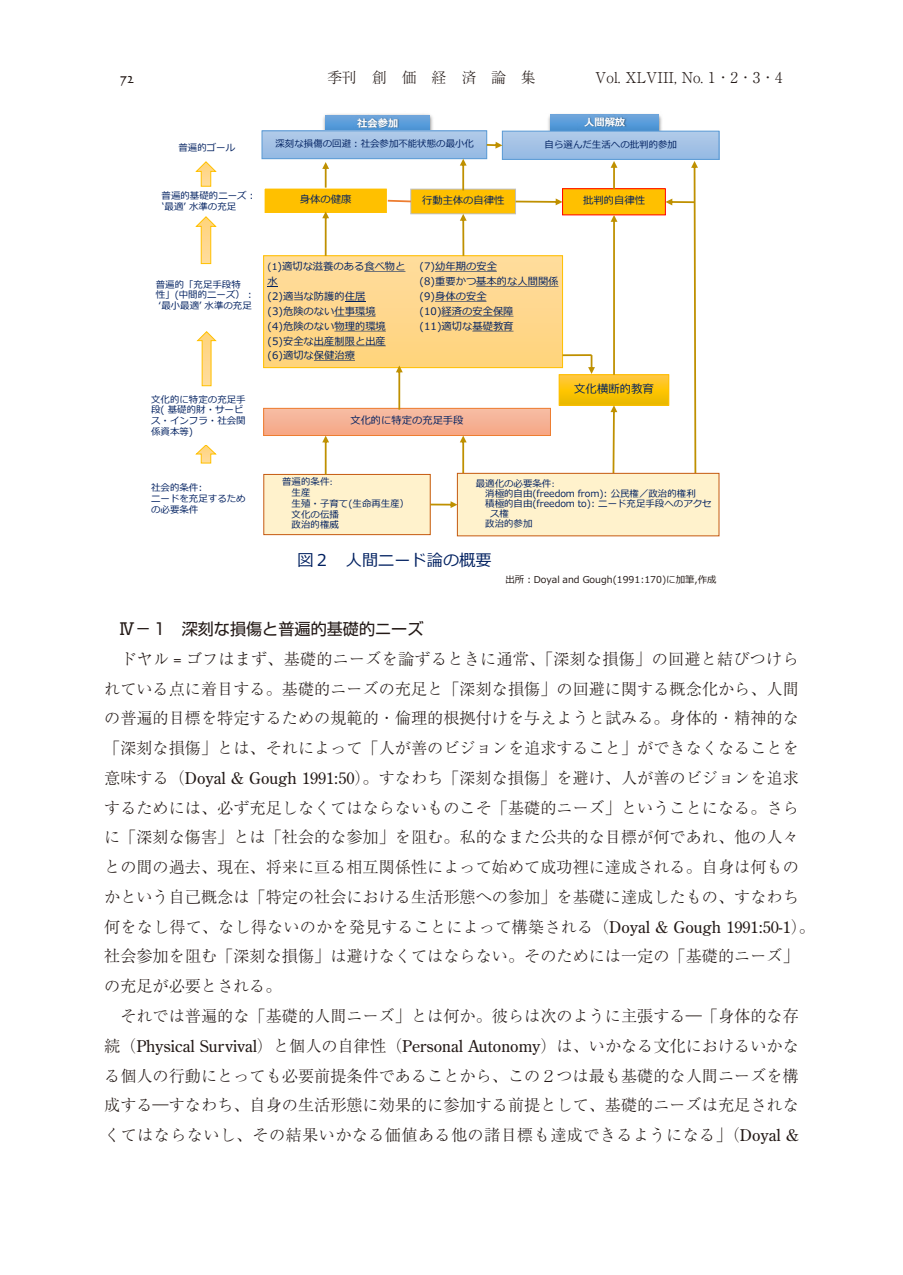
<style>
.page{position:relative;width:903px;height:1275px;background:#fff}
.page>*{position:absolute;margin:0;border:0;box-sizing:border-box;transform-origin:0 0}
.t1{font:300 16.1px/29.8px "Ryumin Pro";color:#231916}
.t2{font:16.1px "Century Old Style Std";color:#231916}
.t3{font:16.1px "Shin Go Pro";color:#231916}
.t4{font:16.1px "Meiryo";color:#002060}
.t5{font:16.1px "Calligraphic 421 BT Roman B";color:#231916}
.t6{font:300 14.88px "Ryumin Pro";color:#231916}
.t7{font:11.38px "Meiryo";color:#002060}
.t8{font:10.33px/14.9px "Meiryo";color:#002060}
.t9{font:700 10.33px "Meiryo";color:#fff}
.t10{font:9.45px/10.8px "Meiryo";color:#002060}
.t11{font:9.45px "Meiryo";color:#231916}
.s1{font-size:9.45px}
.s2{font-size:8.05px}
.s3{font-family:"Century Old Style Std";font-weight:400}
.s4{font-family:"Ryumin Pro";font-weight:300}
</style>
<div class="page">
<img style="left:320px;top:114px;width:115px;height:17px">
<img style="left:345px;top:114px;width:66px;height:1px">
<svg style="left:326px;top:115px;width:104px;height:16px"></svg>
<img style="left:351px;top:115px;width:55px;height:16px">
<img style="left:545px;top:114px;width:119px;height:17px">
<img style="left:572px;top:113px;width:65px;height:2px">
<svg style="left:550px;top:115px;width:109px;height:16px"></svg>
<img style="left:577px;top:114px;width:55px;height:17px">
<div style="left:262px;top:131px;width:225px;height:28px;background:linear-gradient(to right,#a4c2e6,#a4c2e6)"></div>
<div style="left:262px;top:131px;width:225px;height:28px;border:1px solid #5b9bd5"></div>
<div style="left:502px;top:131px;width:217px;height:28px;background:#a3c1e5"></div>
<div style="left:502px;top:131px;width:217px;height:29px;border:1px solid #5b9bd5"></div>
<div style="left:264px;top:188px;width:124px;height:26px;background:#ffc000"></div>
<div style="left:263px;top:187px;width:126px;height:28px;border:2px solid #fff"></div>
<div style="left:411px;top:189px;width:104px;height:25px;background:#ffc000"></div>
<div style="left:410px;top:189px;width:106px;height:25px;border:1px solid #bfbfc0"></div>
<div style="left:562px;top:189px;width:103px;height:26px;background:#ffc000"></div>
<div style="left:562px;top:188px;width:104px;height:27px;border:1px solid #f00"></div>
<div style="left:264px;top:256px;width:298px;height:112px;background:linear-gradient(to bottom,#fedc9e,#ffd37c)"></div>
<div style="left:263px;top:255px;width:300px;height:113px;border:1px solid #ffc000"></div>
<svg style="left:364px;top:271px;width:41px;height:1px"></svg>
<svg style="left:345px;top:301px;width:20px;height:1px"></svg>
<svg style="left:334px;top:316px;width:42px;height:1px"></svg>
<svg style="left:334px;top:331px;width:52px;height:1px"></svg>
<svg style="left:314px;top:346px;width:72px;height:1px"></svg>
<svg style="left:314px;top:360px;width:41px;height:1px"></svg>
<svg style="left:435px;top:271px;width:62px;height:1px"></svg>
<svg style="left:476px;top:286px;width:82px;height:1px"></svg>
<svg style="left:435px;top:301px;width:51px;height:1px"></svg>
<svg style="left:441px;top:316px;width:72px;height:1px"></svg>
<svg style="left:472px;top:331px;width:41px;height:1px"></svg>
<svg style="left:561px;top:376px;width:104px;height:27px;background:#fac312"></svg>
<div style="left:559px;top:374px;width:110px;height:31px;border:1px solid #ffc000"></div>
<svg style="left:265px;top:410px;width:284px;height:24px;background:#f6b194"></svg>
<div style="left:263px;top:408px;width:288px;height:28px;border:1px solid #ed7d31"></div>
<div style="left:264px;top:474px;width:166px;height:61px;background:#fff2cc"></div>
<div style="left:263px;top:474px;width:167px;height:61px;border:1px solid #c55a11"></div>
<svg style="left:322px;top:436px;width:7px;height:39px"></svg>
<svg style="left:460px;top:436px;width:7px;height:37px"></svg>
<svg style="left:610px;top:405px;width:7px;height:68px"></svg>
<svg style="left:611px;top:215px;width:6px;height:160px"></svg>
<svg style="left:460px;top:214px;width:7px;height:42px"></svg>
<svg style="left:322px;top:211px;width:7px;height:45px"></svg>
<svg style="left:322px;top:162px;width:7px;height:26px"></svg>
<svg style="left:460px;top:159px;width:7px;height:31px"></svg>
<svg style="left:487px;top:142px;width:15px;height:7px"></svg>
<svg style="left:515px;top:198px;width:47px;height:7px"></svg>
<svg style="left:665px;top:161px;width:33px;height:312px"></svg>
<svg style="left:588px;top:355px;width:7px;height:19px"></svg>
<svg style="left:430px;top:501px;width:27px;height:7px"></svg>
<svg style="left:386px;top:199px;width:26px;height:4px"></svg>
<svg style="left:611px;top:161px;width:6px;height:28px"></svg>
<hr style="left:563px;top:354px;width:28px;height:2px;background:#bf9000">
<svg style="left:396px;top:365px;width:7px;height:45px"></svg>
<svg style="left:195px;top:445px;width:21px;height:19px"></svg>
<svg style="left:196px;top:331px;width:20px;height:55px"></svg>
<svg style="left:195px;top:161px;width:21px;height:26px"></svg>
<svg style="left:195px;top:216px;width:21px;height:48px"></svg>
<div style="left:457px;top:473px;width:262px;height:63px;background:#fff2cc"></div>
<div style="left:457px;top:473px;width:262px;height:63px;border:1px solid #c55a11"></div>
<p class="t5" style="left:120px;top:67px;width:15px">72</p>
<p class="t6" style="left:327px;top:65px;width:457px">季刊　創　価　経　済　論　集　　　　Vol. XLVIII, No. 1・2・3・4</p>
<p class="t9" style="left:357px;top:116px;width:43px">社会参加</p>
<p class="t9" style="left:584px;top:115px;width:43px">人間解放</p>
<p class="t10" style="left:178px;top:143px;width:58px">普遍的ゴール</p>
<p class="t10" style="left:275px;top:139px;width:200px">深刻な損傷の回避：社会参加不能状態の最小化</p>
<p class="t10" style="left:545px;top:140px;width:134px">自ら選んだ生活への批判的参加</p>
<p class="t10" style="left:162px;top:191px;width:96px">普遍的基礎的ニーズ：‛最適’ 水準の充足</p>
<p class="t8" style="left:300px;top:192px;width:53px">身体の健康</p>
<p class="t8" style="left:422px;top:193px;width:84px">行動主体の自律性</p>
<p class="t8" style="left:583px;top:194px;width:63px">批判的自律性</p>
<p class="t10" style="left:156px;top:279px;width:87px">普遍的「充足手段特</p>
<p class="t10" style="left:156px;top:290px;width:100px">性」(中間的ニーズ）：</p>
<p class="t10" style="left:159px;top:301px;width:94px">‘最小最適’ 水準の充足</p>
<p class="t10" style="left:151px;top:394px;width:96px">文化的に特定の充足手段( 基礎的財・サービス・インフラ・社会関係資本等)</p>
<p class="t10" style="left:151px;top:483px;width:96px">社会的条件:<br>ニードを充足するための必要条件</p>
<p class="t8" style="left:268px;top:260px;width:139px"><span class="s1">(1</span>)適切な滋養のある食べ物と水<br>(2)適当な防護的住居<br>(3)危険のない仕事環境<br>(4)危険のない物理的環境<br>(5)安全な出産制限と出産<br>(6)適切な保健治療</p>
<p class="t8" style="left:420px;top:260px;width:140px">(7)幼年期の安全<br>(8)重要かつ基本的な人間関係(9)身体の安全<br>(10)経済の安全保障<br>(11)適切な基礎教育</p>
<p class="t8" style="left:350px;top:414px;width:115px">文化的に特定の充足手段</p>
<p class="t7" style="left:574px;top:381px;width:81px">文化横断的教育</p>
<p class="t10" style="left:292px;top:477px;width:119px;text-indent:-9px">普遍的条件<span class="s2">:<br></span>生産<br>生殖・子育て(生命再生産）文化の伝播<br>政治的権威</p>
<p class="t10" style="left:476px;top:478px;width:81px">最適化の必要条件<span class="s2">:</span></p>
<p class="t10" style="left:485px;top:488px;width:212px">消極的自由(freedom from): 公民権／政治的権利</p>
<p class="t10" style="left:485px;top:499px;width:228px">積極的自由(freedom to): ニード充足手段へのアクセ</p>
<p class="t10" style="left:490px;top:509px;width:20px">ス権</p>
<p class="t10" style="left:485px;top:519px;width:49px">政治的参加</p>
<p class="t4" style="left:297px;top:549px;width:195px">図２ 人間ニード論の概要</p>
<p class="t11" style="left:505px;top:573px;width:213px">出所：Doyal and Gough(1991:170)に加筆,作成</p>
<p class="t3" style="left:119px;top:616px;width:306px">Ⅳ－1　深刻な損傷と普遍的基礎的ニーズ</p>
<p class="t1" style="left:104px;top:643px;width:712px;text-indent:16px">ドヤル <span class="s3">=</span> ゴフはまず、基礎的ニーズを論ずるときに通常、「深刻な損傷」の回避と結びつけられている点に着目する。基礎的ニーズの充足と「深刻な損傷」の回避に関する概念化から、人間の普遍的目標を特定するための規範的・倫理的根拠付けを与えようと試みる。身体的・精神的な「深刻な損傷」とは、それによって「人が善のビジョンを追求すること」ができなくなることを意味する（<span class="s3">Doyal &amp; Gough 1991:50</span>）。すなわち「深刻な損傷」を避け、人が善のビジョンを追求するためには、必ず充足しなくてはならないものこそ「基礎的ニーズ」ということになる。さらに「深刻な傷害」とは「社会的な参加」を阻む。私的なまた公共的な目標が何であれ、他の人々との間の過去、現在、将来に亘る相互関係性によって始めて成功裡に達成される。自身は何ものかという自己概念は「特定の社会における生活形態への参加」を基礎に達成したもの、すなわち何をなし得て、なし得ないのかを発見することによって構築される（<span class="s3">Doyal &amp; Gough 1991:50-1</span>）。社会参加を阻む「深刻な損傷」は避けなくてはならない。そのためには一定の「基礎的ニーズ」の充足が必要とされる。</p>
<p class="t1" style="left:120px;top:1000px;width:680px">それでは普遍的な「基礎的人間ニーズ」とは何か。彼らは次のように主張する―「身体的な存</p>
<p class="t2" style="left:104px;top:1035px;width:696px"><span class="s4">続（</span>Physical Survival<span class="s4">）と個人の自律性（</span>Personal Autonomy<span class="s4">）は、いかなる文化におけるいかな</span></p>
<p class="t1" style="left:104px;top:1059px;width:696px;text-align:justify">る個人の行動にとっても必要前提条件であることから、この２つは最も基礎的な人間ニーズを構成する―すなわち、自身の生活形態に効果的に参加する前提として、基礎的ニーズは充足されなくてはならないし、その結果いかなる価値ある他の諸目標も達成できるようになる」（<span class="s3">Doyal &amp;</span></p>
</div>
